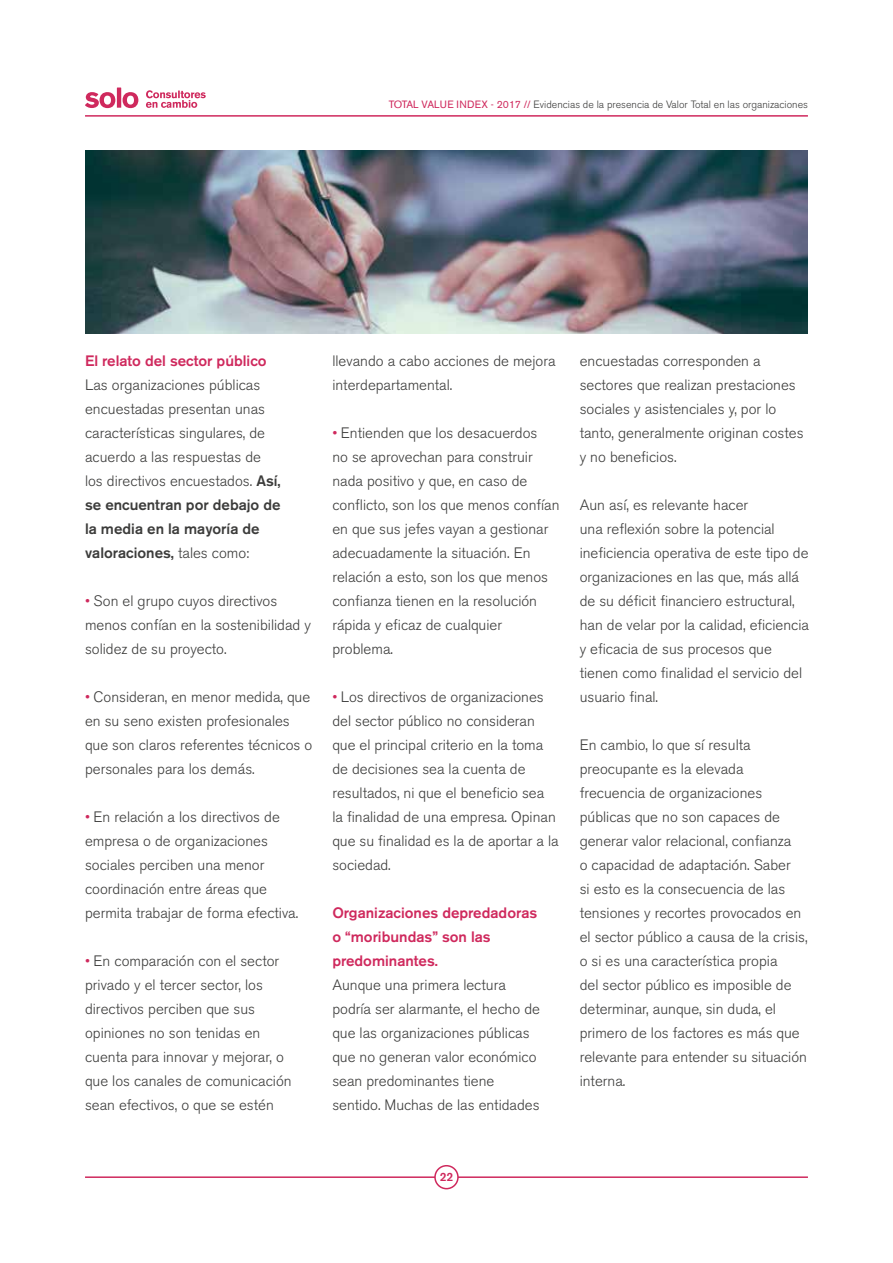
<style>
.page{position:relative;width:893px;height:1263px;background:#fff}
.page>*{position:absolute;margin:0;border:0;box-sizing:border-box;transform-origin:0 0}
.t1{font:300 15px/24px "Akzidenz Grotesk BE";color:#3c3c3b}
.t2{font:500 15px/24px "Akzidenz Grotesk BE";color:#cf295d}
.t3{font:500 12px "Akzidenz Grotesk BE";color:#cf295d}
.t4{font:300 10.5px "Akzidenz Grotesk BE";color:#3c3c3b}
.s1{font-weight:400;color:#cf295d}
.s2{font-weight:500}
.s3{color:#cf295d}
</style>
<div class="page">
<hr style="left:85px;top:1176px;width:723px;height:2px;background:#cf295d">
<hr style="left:85px;top:115px;width:723px;height:2px;background:#cf295d">
<svg style="left:85px;top:88px;width:121px;height:20px"></svg>
<div style="left:435px;top:1166px;width:23px;height:23px;background:#fff;border-radius:50%"></div>
<div style="left:434px;top:1165px;width:25px;height:24px;border:2px solid #cf295d;border-radius:50%"></div>
<img style="left:85px;top:150px;width:723px;height:184px">
<p class="t4" style="left:389px;top:99px;width:421px"><span class="s1">TOTAL VALUE INDEX - 2017 //</span> Evidencias de la presencia de Valor Total en las organizaciones</p>
<p class="t2" style="left:85px;top:349px;width:183px">El relato del sector público</p>
<p class="t1" style="left:85px;top:373px;width:197px">Las organizaciones públicas encuestadas presentan unas características singulares, de acuerdo a las respuestas de los directivos encuestados. <span class="s2">Así, se encuentran por debajo de la media en la mayoría de valoraciones,</span> tales como:</p>
<p class="t1" style="left:85px;top:589px;width:227px"><span class="s3">•</span> Son el grupo cuyos directivos menos confían en la sostenibilidad y solidez de su proyecto.</p>
<p class="t1" style="left:85px;top:685px;width:229px"><span class="s3">•</span> Consideran, en menor medida, que en su seno existen profesionales que son claros referentes técnicos o personales para los demás.</p>
<p class="t1" style="left:85px;top:805px;width:215px"><span class="s3">•</span> En relación a los directivos de empresa o de organizaciones sociales perciben una menor coordinación entre áreas que permita trabajar de forma efectiva.</p>
<p class="t1" style="left:85px;top:949px;width:208px"><span class="s3">•</span> En comparación con el sector privado y el tercer sector, los directivos perciben que sus opiniones no son tenidas en cuenta para innovar y mejorar, o que los canales de comunicación sean efectivos, o que se estén</p>
<p class="t1" style="left:332px;top:349px;width:225px">llevando a cabo acciones de mejora interdepartamental.</p>
<p class="t1" style="left:332px;top:421px;width:229px"><span class="s3">•</span> Entienden que los desacuerdos<br>no se aprovechan para construir nada positivo y que, en caso de conflicto, son los que menos confían en que sus jefes vayan a gestionar adecuadamente la situación. En relación a esto, son los que menos confianza tienen en la resolución rápida y eficaz de cualquier problema.</p>
<p class="t1" style="left:332px;top:685px;width:228px"><span class="s3">•</span> Los directivos de organizaciones del sector público no consideran que el principal criterio en la toma de decisiones sea la cuenta de resultados, ni que el beneficio sea<br>la finalidad de una empresa. Opinan que su finalidad es la de aportar a la sociedad.</p>
<p class="t2" style="left:332px;top:901px;width:206px">Organizaciones depredadoras o “moribundas” son las predominantes.</p>
<p class="t1" style="left:332px;top:973px;width:209px">Aunque una primera lectura podría ser alarmante, el hecho de que las organizaciones públicas que no generan valor económico sean predominantes tiene sentido. Muchas de las entidades</p>
<p class="t1" style="left:580px;top:349px;width:225px">encuestadas corresponden a sectores que realizan prestaciones sociales y asistenciales y, por lo tanto, generalmente originan costes y no beneficios.</p>
<p class="t1" style="left:580px;top:493px;width:231px">Aun así, es relevante hacer<br>una reflexión sobre la potencial ineficiencia operativa de este tipo de organizaciones en las que, más allá de su déficit financiero estructural, han de velar por la calidad, eficiencia y eficacia de sus procesos que tienen como finalidad el servicio del usuario final.</p>
<p class="t1" style="left:580px;top:733px;width:229px">En cambio, lo que sí resulta preocupante es la elevada frecuencia de organizaciones públicas que no son capaces de generar valor relacional, confianza<br>o capacidad de adaptación. Saber<br>si esto es la consecuencia de las tensiones y recortes provocados en el sector público a causa de la crisis, o si es una característica propia<br>del sector público es imposible de determinar, aunque, sin duda, el primero de los factores es más que relevante para entender su situación interna.</p>
<p class="t3" style="left:440px;top:1169px;width:15px">22</p>
</div>
